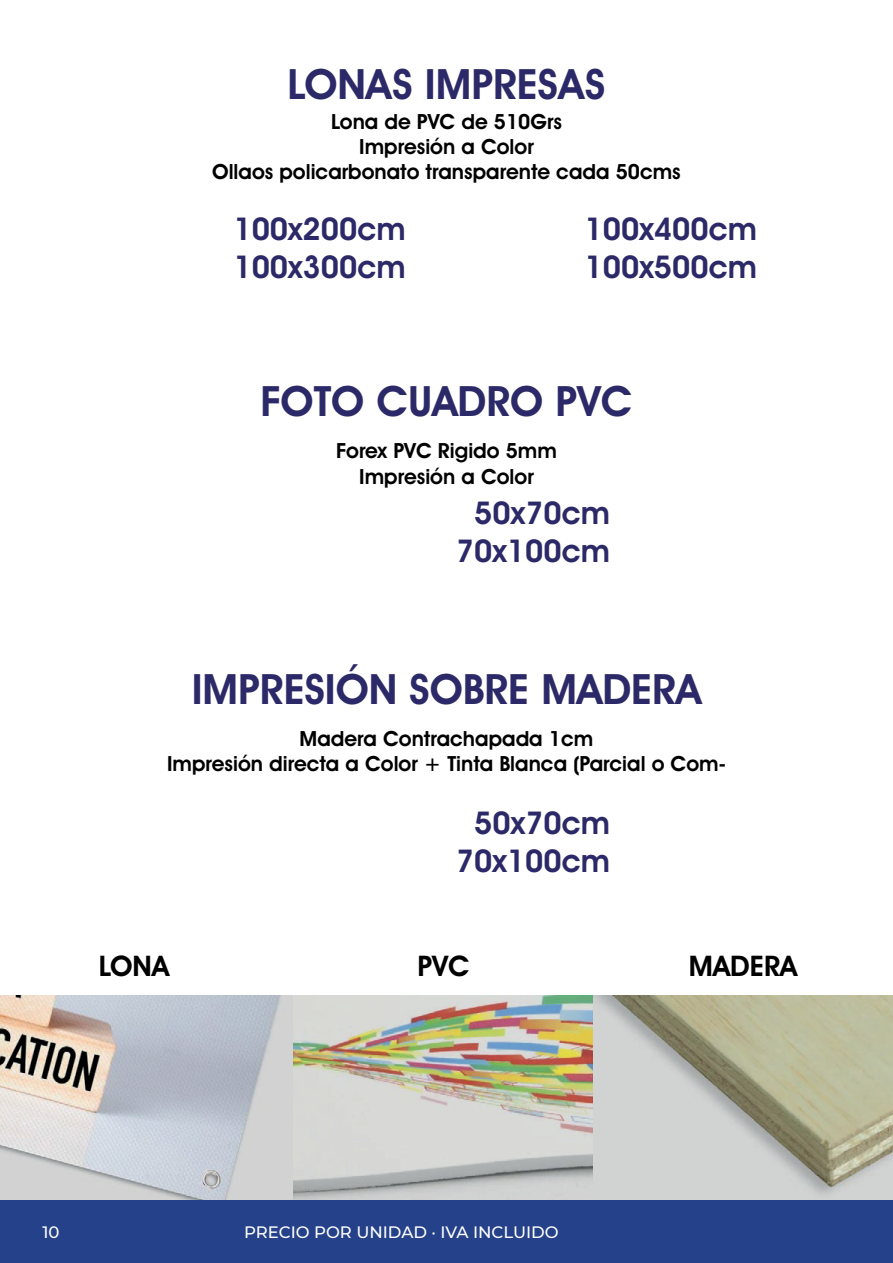
<style>
.page{position:relative;width:893px;height:1263px;background:#fff}
.page>*{position:absolute;margin:0;border:0;box-sizing:border-box;transform-origin:0 0}
.t1{font:600 42px "Avant Garde IT Cby BT";color:#2c2968}
.t2{font:600 31.5px/37.8px "Avant Garde IT Cby BT";color:#2c2968}
.t3{font:600 28.5px "Avant Garde IT Cby BT";color:#000001}
.t4{font:600 21px/25.2px "Avant Garde IT Cby BT";color:#000001;text-align:center}
.t5{font:500 16.5px "Montserrat";color:#fff}
</style>
<div class="page">
<div style="left:0;top:1199px;width:893px;height:64px;background:#24418a"></div>
<img style="left:0;top:995px;width:893px;height:204px">
<h1 class="t1" style="left:288px;top:59px;width:319px">LONAS IMPRESAS</h1>
<p class="t4" style="left:212px;top:109px;width:470px">Lona de PVC de 510Grs<br>Impresión a Color<br>Ollaos policarbonato transparente cada 50cms</p>
<h2 class="t2" style="left:233px;top:210px;width:174px">100x200cm<br>100x300cm</h2>
<h2 class="t2" style="left:584px;top:210px;width:174px">100x400cm<br>100x500cm</h2>
<h1 class="t1" style="left:260px;top:376px;width:374px">FOTO CUADRO PVC</h1>
<p class="t4" style="left:336px;top:438px;width:222px">Forex PVC Rigido 5mm<br>Impresión a Color</p>
<h2 class="t2" style="left:456px;top:494px;width:156px;text-align:center">50x70cm<br>70x100cm</h2>
<h1 class="t1" style="left:192px;top:663px;width:511px">IMPRESIÓN SOBRE MADERA</h1>
<p class="t4" style="left:167px;top:726px;width:560px">Madera Contrachapada 1cm<br>Impresión directa a Color + Tinta Blanca (Parcial o Com-</p>
<h2 class="t2" style="left:456px;top:804px;width:156px;text-align:center">50x70cm<br>70x100cm</h2>
<h3 class="t3" style="left:99px;top:949px;width:72px">LONA</h3>
<h3 class="t3" style="left:417px;top:949px;width:54px">PVC</h3>
<h3 class="t3" style="left:689px;top:949px;width:110px">MADERA</h3>
<p class="t5" style="left:43px;top:1220px;width:19px">10</p>
<p class="t5" style="left:244px;top:1220px;width:316px">PRECIO POR UNIDAD · IVA INCLUIDO</p>
</div>
